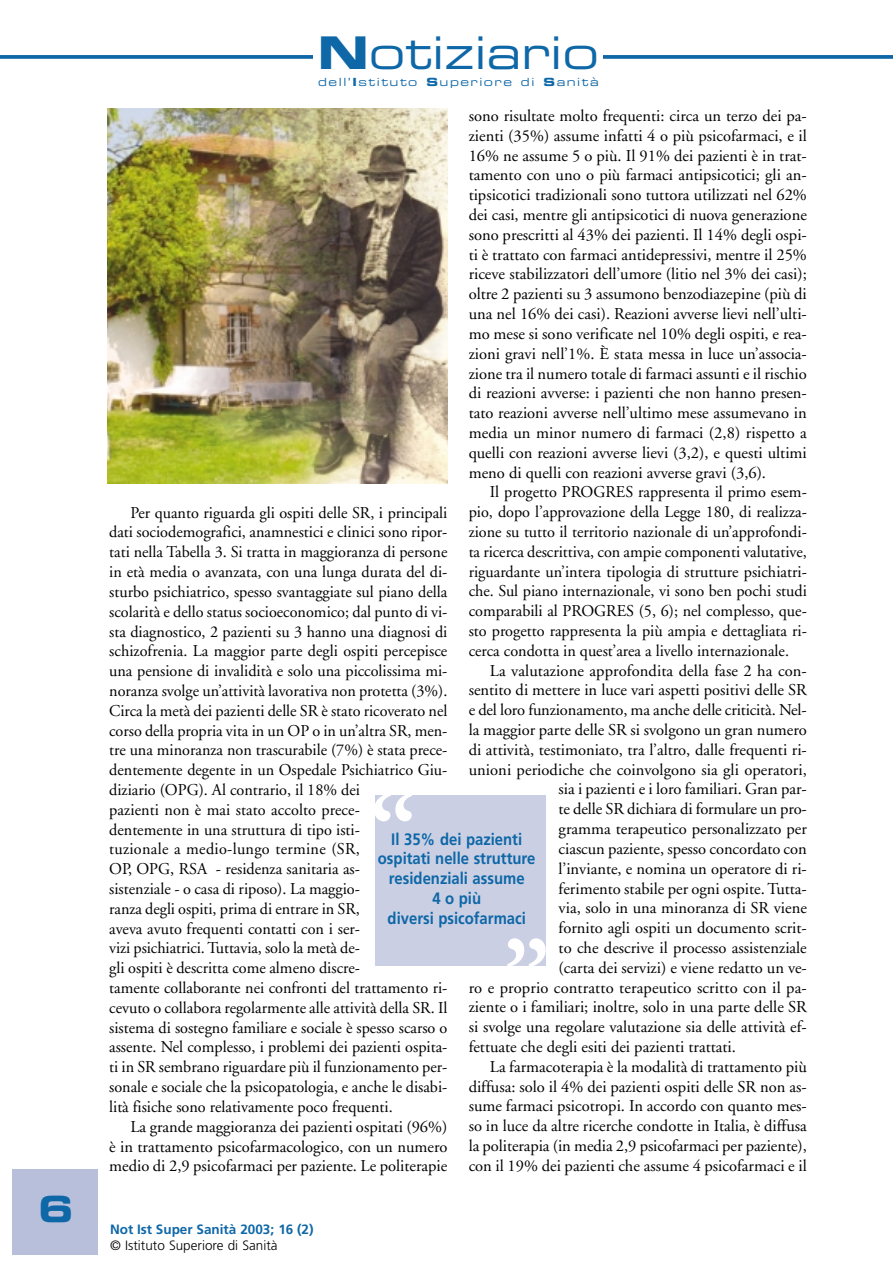
<style>
.page{position:relative;width:893px;height:1262px;background:#fff}
.page>*{position:absolute;margin:0;border:0;box-sizing:border-box;transform-origin:0 0}
.t1{font:700 97.5px "Adobe Garamond";color:#fff}
.t2{font:45px "Eurostile Extended Two";color:#0e67a7}
.t3{font:36px "Eurostile Bold Extended Two";color:#0e67a7}
.t4{font:16.5px/19.8px "Adobe Garamond";color:#000;text-align:justify}
.t5{font:700 16.5px/19.8px "Frutiger";color:#0e67a7;text-align:center;scale:.9 1}
.t6{font:700 13.5px "Frutiger";color:#0e67a7}
.t7{font:300 13.5px "Frutiger";color:#000}
.t8{font:11.25px "Eurostile Extended Two";letter-spacing:.135em;color:#0e67a7}
.s1{font-family:"Eurostile Bold Extended Two"}
</style>
<div class="page">
<svg style="left:0;top:55px;width:892px;height:4px;background:#1c70ac"></svg>
<div style="left:12px;top:1169px;width:85px;height:86px;background:#b7bfdb"></div>
<div style="left:314px;top:35px;width:289px;height:66px;background:#fff"></div>
<img style="left:107px;top:108px;width:341px;height:375px">
<div style="left:375px;top:795px;width:170px;height:170px;background:#cacfe3"></div>
<h3 class="t3" style="left:38px;top:1196px;width:37px">6</h3>
<h2 class="t2" style="left:318px;top:37px;width:283px"><span class="s1">N</span>otiziario</h2>
<p class="t8" style="left:318px;top:78px;width:101px">dell’<span class="s1">I</span>stituto</p>
<p class="t8" style="left:426px;top:78px;width:174px"><span class="s1">S</span>uperiore di <span class="s1">S</span>anità</p>
<p class="t4" style="left:468px;top:107px;width:340px">sono risultate molto frequenti: circa un terzo dei pa&shy;zienti (35%) assume infatti 4 o più psicofarmaci, e il 16% ne assume 5 o più. Il 91% dei pazienti è in trat&shy;tamento con uno o più farmaci antipsicotici; gli an&shy;tipsicotici tradizionali sono tuttora utilizzati nel 62% dei casi, mentre gli antipsicotici di nuova generazione sono prescritti al 43% dei pazienti. Il 14% degli ospi&shy;ti è trattato con farmaci antidepressivi, mentre il 25% riceve stabilizzatori dell’umore (litio nel 3% dei casi); oltre 2 pazienti su 3 assumono benzodiazepine (più di una nel 16% dei casi). Reazioni avverse lievi nell’ulti&shy;mo mese si sono verificate nel 10% degli ospiti, e rea&shy;zioni gravi nell’1%. È stata messa in luce un’associa&shy;zione tra il numero totale di farmaci assunti e il rischio di reazioni avverse: i pazienti che non hanno presen&shy;tato reazioni avverse nell’ultimo mese assumevano in media un minor numero di farmaci (2,8) rispetto a quelli con reazioni avverse lievi (3,2), e questi ultimi meno di quelli con reazioni avverse gravi (3,6).</p>
<p class="t4" style="left:468px;top:484px;width:340px;text-indent:21px">Il progetto PROGRES rappresenta il primo esem&shy;pio, dopo l’approvazione della Legge 180, di realizza&shy;zione su tutto il territorio nazionale di un’approfondi&shy;ta ricerca descrittiva, con ampie componenti valutative, riguardante un’intera tipologia di strutture psichiatri&shy;che. Sul piano internazionale, vi sono ben pochi studi comparabili al PROGRES (5, 6); nel complesso, que&shy;sto progetto rappresenta la più ampia e dettagliata ri&shy;cerca condotta in quest’area a livello internazionale.</p>
<p class="t4" style="left:490px;top:662px;width:318px">La valutazione approfondita della fase 2 ha con-</p>
<p class="t4" style="left:468px;top:682px;width:340px">sentito di mettere in luce vari aspetti positivi delle SR</p>
<p class="t4" style="left:468px;top:701px;width:340px">e del loro funzionamento, ma anche delle criticità. Nel-</p>
<p class="t4" style="left:468px;top:721px;width:340px">la maggior parte delle SR si svolgono un gran numero</p>
<p class="t4" style="left:468px;top:741px;width:340px">di attività, testimoniato, tra l’altro, dalle frequenti ri-</p>
<p class="t4" style="left:468px;top:761px;width:340px">unioni periodiche che coinvolgono sia gli operatori,</p>
<p class="t4" style="left:558px;top:781px;width:250px">sia i pazienti e i loro familiari. Gran par-</p>
<p class="t4" style="left:558px;top:800px;width:250px">te delle SR dichiara di formulare un pro-</p>
<p class="t4" style="left:558px;top:820px;width:250px">gramma terapeutico personalizzato per</p>
<p class="t4" style="left:558px;top:840px;width:250px">ciascun paziente, spesso concordato con</p>
<p class="t4" style="left:558px;top:860px;width:250px">l’inviante, e nomina un operatore di ri-</p>
<p class="t4" style="left:558px;top:880px;width:250px">ferimento stabile per ogni ospite. Tutta-</p>
<p class="t4" style="left:558px;top:899px;width:250px">via, solo in una minoranza di SR viene</p>
<p class="t4" style="left:558px;top:919px;width:250px">fornito agli ospiti un documento scrit-</p>
<p class="t4" style="left:558px;top:939px;width:250px">to che descrive il processo assistenziale</p>
<p class="t4" style="left:558px;top:959px;width:250px">(carta dei servizi) e viene redatto un ve-</p>
<p class="t4" style="left:468px;top:979px;width:340px">ro e proprio contratto terapeutico scritto con il pa-</p>
<p class="t4" style="left:468px;top:998px;width:340px">ziente o i familiari; inoltre, solo in una parte delle SR</p>
<p class="t4" style="left:468px;top:1018px;width:340px">si svolge una regolare valutazione sia delle attività ef-</p>
<p class="t4" style="left:468px;top:1038px;width:269px">fettuate che degli esiti dei pazienti trattati.</p>
<p class="t4" style="left:490px;top:1058px;width:318px">La farmacoterapia è la modalità di trattamento più</p>
<p class="t4" style="left:468px;top:1078px;width:340px">diffusa: solo il 4% dei pazienti ospiti delle SR non as-</p>
<p class="t4" style="left:468px;top:1097px;width:340px">sume farmaci psicotropi. In accordo con quanto mes-</p>
<p class="t4" style="left:468px;top:1117px;width:340px">so in luce da altre ricerche condotte in Italia, è diffusa</p>
<p class="t4" style="left:468px;top:1137px;width:339px">la politerapia (in media 2,9 psicofarmaci per paziente),</p>
<p class="t4" style="left:468px;top:1157px;width:339px">con il 19% dei pazienti che assume 4 psicofarmaci e il</p>
<p class="t4" style="left:109px;top:504px;width:340px;text-align:left;text-indent:21px">Per quanto riguarda gli ospiti delle SR, i principali dati sociodemografici, anamnestici e clinici sono ripor&shy;tati nella Tabella 3. Si tratta in maggioranza di persone in età media o avanzata, con una lunga durata del di&shy;sturbo psichiatrico, spesso svantaggiate sul piano della scolarità e dello status socioeconomico; dal punto di vi&shy;sta diagnostico, 2 pazienti su 3 hanno una diagnosi di schizofrenia. La maggior parte degli ospiti percepisce una pensione di invalidità e solo una piccolissima mi&shy;noranza svolge un’attività lavorativa non protetta (3%).<br>Circa la metà dei pazienti delle SR è stato ricoverato nel corso della propria vita in un OP o in un’altra SR, men&shy;tre una minoranza non trascurabile (7%) è stata prece&shy;dentemente degente in un Ospedale Psichiatrico Giu&shy;diziario (OPG). Al contrario, il 18% dei<br>pazienti non è mai stato accolto prece-<br>dentemente in una struttura di tipo isti-<br>tuzionale a medio-lungo termine (SR,<br>OP, OPG, RSA - residenza sanitaria as-<br>sistenziale - o casa di riposo). La maggio-<br>ranza degli ospiti, prima di entrare in SR,<br>aveva avuto frequenti contatti con i ser-<br>vizi psichiatrici. Tuttavia, solo la metà de-<br>gli ospiti è descritta come almeno discre-<br>tamente collaborante nei confronti del trattamento ri&shy;cevuto o collabora regolarmente alle attività della SR. Il sistema di sostegno familiare e sociale è spesso scarso o assente. Nel complesso, i problemi dei pazienti ospita&shy;ti in SR sembrano riguardare più il funzionamento per&shy;sonale e sociale che la psicopatologia, e anche le disabi&shy;lità fisiche sono relativamente poco frequenti.</p>
<p class="t4" style="left:109px;top:1118px;width:340px;text-indent:21px">La grande maggioranza dei pazienti ospitati (96%) è in trattamento psicofarmacologico, con un numero medio di 2,9 psicofarmaci per paziente. Le politerapie</p>
<h1 class="t1" style="left:370px;top:791px;width:48px">“</h1>
<p class="t5" style="left:378px;top:830px;width:177px">Il 35% dei pazienti ospitati nelle strutture residenziali assume<br>4 o più<br>diversi psicofarmaci</p>
<h1 class="t1" style="left:549px;top:968px;width:48px;rotate:-180deg">“</h1>
<p class="t6" style="left:110px;top:1223px;width:205px">Not Ist Super Sanità 2003; 16 (2)</p>
<p class="t7" style="left:110px;top:1239px;width:169px">© Istituto Superiore di Sanità</p>
</div>
